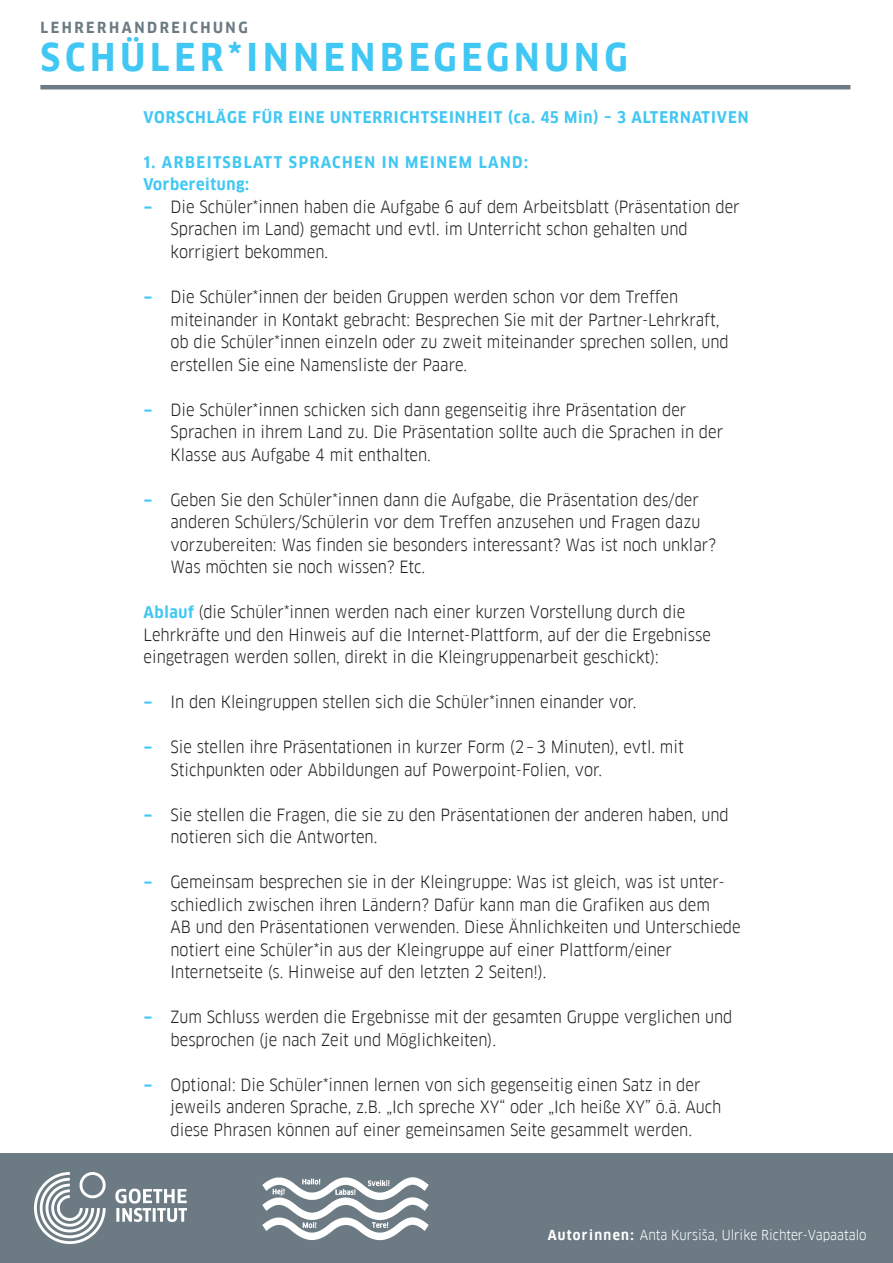
<style>
.page{position:relative;width:893px;height:1263px;background:#fff}
.page>*{position:absolute;margin:0;border:0;box-sizing:border-box;transform-origin:0 0}
.t1{font:700 37.5px "Goethe FF Clan";letter-spacing:.13em;color:#40c7f4}
.t2{font:16.5px/22.5px "Goethe FF Clan";color:#231f20}
.t3{font:700 15.75px "Goethe FF Clan";letter-spacing:.06em;color:#40c7f4}
.t4{font:700 15.75px/22.5px "Goethe FF Clan";letter-spacing:.09em;color:#40c7f4}
.t5{font:700 15px "Goethe FF Clan";letter-spacing:.17em;color:#6b7a83}
.t6{font:13.5px "Goethe FF Clan";color:#fff}
.s1{font-weight:700;color:#40c7f4}
.s2{font-weight:700;font-size:15.75px;color:#40c7f4}
.s3{font-weight:700}
</style>
<div class="page">
<div style="left:0;top:1154px;width:893px;height:109px;background:#6b7a83"></div>
<img style="left:34px;top:1172px;width:153px;height:71px">
<img style="left:262px;top:1177px;width:167px;height:64px">
<hr style="left:40px;top:85px;width:810px;height:4px;background:#6b7a83">
<p class="t5" style="left:40px;top:19px;width:209px">LEHRERHANDREICHUNG</p>
<h1 class="t1" style="left:41px;top:36px;width:589px">SCHÜLER*INNENBEGEGNUNG</h1>
<p class="t3" style="left:144px;top:108px;width:606px">VORSCHLÄGE FÜR EINE UNTERRICHTSEINHEIT (ca. 45 Min) – 3 ALTERNATIVEN</p>
<p class="t4" style="left:144px;top:151px;width:386px">1. ARBEITSBLATT SPRACHEN IN MEINEM LAND:<br>Vorbereitung:</p>
<p class="t2" style="left:170px;top:196px;width:571px;text-indent:-27px"><span class="s1">−</span> Die Schüler*innen haben die Aufgabe 6 auf dem Arbeitsblatt (Präsentation der<br>Sprachen im Land) gemacht und evtl. im Unterricht schon gehalten und korrigiert bekommen.</p>
<p class="t2" style="left:170px;top:286px;width:560px;text-indent:-27px"><span class="s1">−</span> Die Schüler*innen der beiden Gruppen werden schon vor dem Treffen miteinander in Kontakt gebracht: Besprechen Sie mit der Partner-Lehrkraft, ob die Schüler*innen einzeln oder zu zweit miteinander sprechen sollen, und erstellen Sie eine Namensliste der Paare.</p>
<p class="t2" style="left:170px;top:398px;width:554px;text-indent:-27px"><span class="s1">−</span> Die Schüler*innen schicken sich dann gegenseitig ihre Präsentation der<br>Sprachen in ihrem Land zu. Die Präsentation sollte auch die Sprachen in der<br>Klasse aus Aufgabe 4 mit enthalten.</p>
<p class="t2" style="left:170px;top:488px;width:547px;text-indent:-27px"><span class="s1">−</span> Geben Sie den Schüler*innen dann die Aufgabe, die Präsentation des/der anderen Schülers/Schülerin vor dem Treffen anzusehen und Fragen dazu vorzubereiten: Was finden sie besonders interessant? Was ist noch unklar?<br>Was möchten sie noch wissen? Etc.</p>
<p class="t2" style="left:144px;top:601px;width:569px"><span class="s2">Ablauf</span> (die Schüler*innen werden nach einer kurzen Vorstellung durch die<br>Lehrkräfte und den Hinweis auf die Internet-Plattform, auf der die Ergebnisse eingetragen werden sollen, direkt in die Kleingruppenarbeit geschickt):</p>
<p class="t2" style="left:144px;top:691px;width:494px"><span class="s1">−</span> In den Kleingruppen stellen sich die Schüler*innen einander vor.</p>
<p class="t2" style="left:171px;top:736px;width:515px;text-indent:-27px"><span class="s1">−</span> Sie stellen ihre Präsentationen in kurzer Form (2–3 Minuten), evtl. mit<br>Stichpunkten oder Abbildungen auf Powerpoint-Folien, vor.</p>
<p class="t2" style="left:171px;top:803px;width:560px;text-indent:-27px"><span class="s1">−</span> Sie stellen die Fragen, die sie zu den Präsentationen der anderen haben, und notieren sich die Antworten.</p>
<p class="t2" style="left:171px;top:871px;width:572px;text-indent:-27px"><span class="s1">−</span> Gemeinsam besprechen sie in der Kleingruppe: Was ist gleich, was ist unter&shy;schiedlich zwischen ihren Ländern? Dafür kann man die Grafiken aus dem<br>AB und den Präsentationen verwenden. Diese Ähnlichkeiten und Unterschiede notiert eine Schüler*in aus der Kleingruppe auf einer Plattform/einer Internetseite (s. Hinweise auf den letzten 2 Seiten!).</p>
<p class="t2" style="left:171px;top:1006px;width:563px;text-indent:-27px"><span class="s1">−</span> Zum Schluss werden die Ergebnisse mit der gesamten Gruppe verglichen und besprochen (je nach Zeit und Möglichkeiten).</p>
<p class="t2" style="left:171px;top:1073px;width:552px;text-indent:-27px"><span class="s1">−</span> Optional: Die Schüler*innen lernen von sich gegenseitig einen Satz in der jeweils anderen Sprache, z.B. „Ich spreche XY“ oder „Ich heiße XY” ö.ä. Auch diese Phrasen können auf einer gemeinsamen Seite gesammelt werden.</p>
<p class="t6" style="left:548px;top:1226px;width:320px"><span class="s3">Autorinnen:</span> Anta Kursiša, Ulrike Richter-Vapaatalo</p>
</div>
